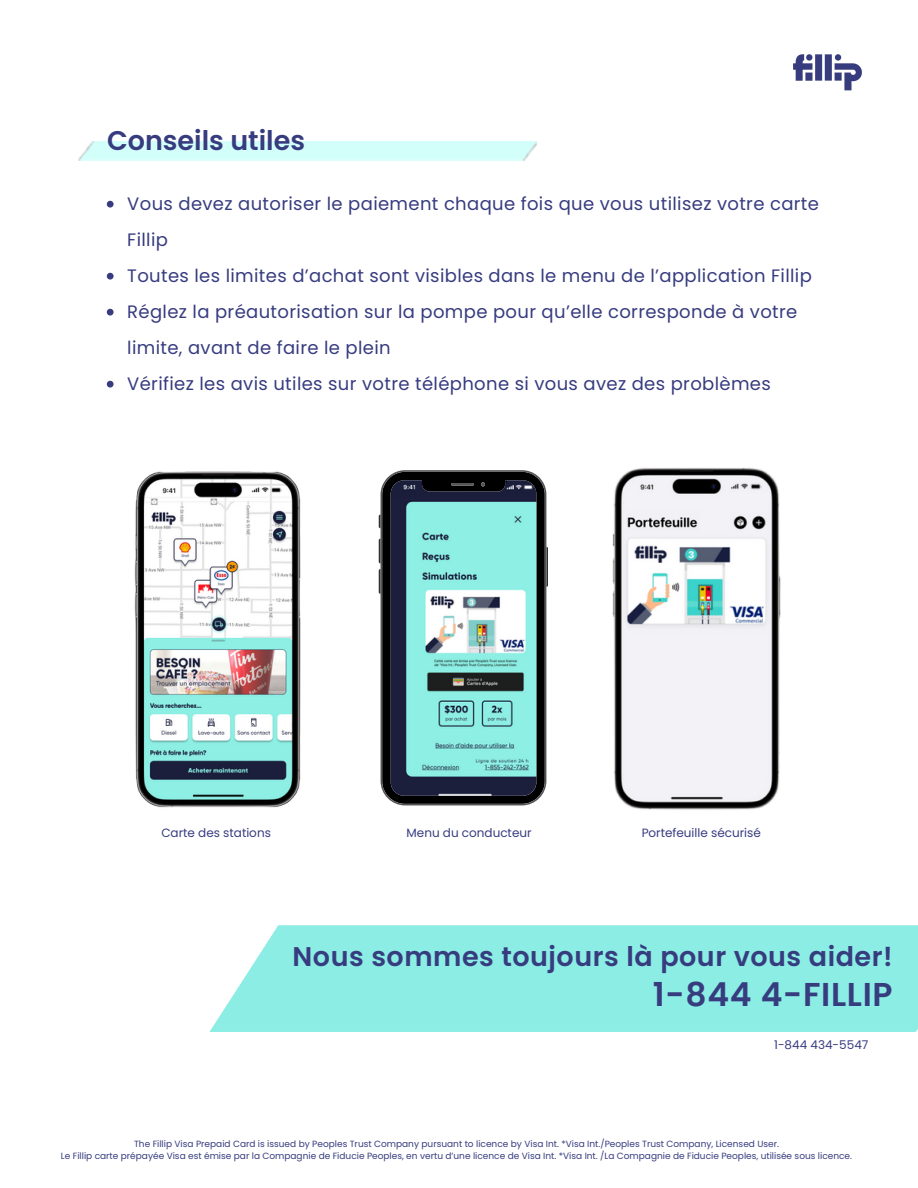
<style>
.page{position:relative;width:918px;height:1188px;background:#fff}
.page>*{position:absolute;margin:0;border:0;box-sizing:border-box;transform-origin:0 0}
.t1{font:600 33px "Poppins";letter-spacing:.02em;color:#373c7f}
.t2{font:600 27px "Poppins";letter-spacing:.02em;color:#373c7f}
.t3{font:600 27px "Poppins";color:#373c7f}
.t4{font:18px/36px "Poppins";letter-spacing:.02em;color:#373c7f}
.t5{font:12px "Poppins";color:#373c7f}
.t6{font:9px "Poppins";color:#373c7f}
</style>
<div class="page">
<div style="left:209px;top:925px;width:709px;height:107px;background:#8bede4"></div>
<img style="left:793px;top:54px;width:69px;height:37px">
<div style="left:79px;top:141px;width:458px;height:19px;background:#d3fffb"></div>
<img style="left:612px;top:467px;width:169px;height:344px">
<img style="left:134px;top:471px;width:167px;height:337px">
<svg style="left:546px;top:727px;width:1px;height:44px"></svg>
<svg style="left:107px;top:201px;width:7px;height:7px"></svg>
<svg style="left:107px;top:273px;width:7px;height:7px"></svg>
<svg style="left:107px;top:309px;width:7px;height:7px"></svg>
<svg style="left:107px;top:381px;width:7px;height:7px"></svg>
<svg style="left:379px;top:515px;width:2px;height:13px"></svg>
<svg style="left:379px;top:539px;width:2px;height:55px"></svg>
<svg style="left:546px;top:547px;width:2px;height:40px"></svg>
<svg style="left:381px;top:470px;width:165px;height:335px;background:#689898"></svg>
<p class="t3" style="left:107px;top:122px;width:200px">Conseils utiles</p>
<p class="t4" style="left:127px;top:185px;width:693px">Vous devez autoriser le paiement chaque fois que vous utilisez votre carte<br>Fillip</p>
<p class="t4" style="left:127px;top:257px;width:686px">Toutes les limites d’achat sont visibles dans le menu de l’application Fillip</p>
<p class="t4" style="left:127px;top:293px;width:672px">Réglez la préautorisation sur la pompe pour qu’elle corresponde à votre limite, avant de faire le plein</p>
<p class="t4" style="left:127px;top:365px;width:645px">Vérifiez les avis utiles sur votre téléphone si vous avez des problèmes</p>
<p class="t5" style="left:161px;top:825px;width:111px">Carte des stations</p>
<p class="t5" style="left:407px;top:825px;width:127px">Menu du conducteur</p>
<p class="t5" style="left:642px;top:825px;width:121px">Portefeuille sécurisé</p>
<p class="t2" style="left:293px;top:937px;width:602px">Nous sommes toujours là pour vous aider!</p>
<p class="t1" style="left:653px;top:972px;width:241px">1-844 4-FILLIP</p>
<p class="t5" style="left:774px;top:1036px;width:96px">1-844 434-5547</p>
<p class="t6" style="left:134px;top:1138px;width:646px">The Fillip Visa Prepaid Card is issued by Peoples Trust Company pursuant to licence by Visa Int. *Visa Int./Peoples Trust Company, Licensed User.</p>
<p class="t6" style="left:61px;top:1150px;width:793px">Le Fillip carte prépayée Visa est émise par la Compagnie de Fiducie Peoples, en vertu d’une licence de Visa Int. *Visa Int. /La Compagnie de Fiducie Peoples, utilisée sous licence.</p>
</div>
